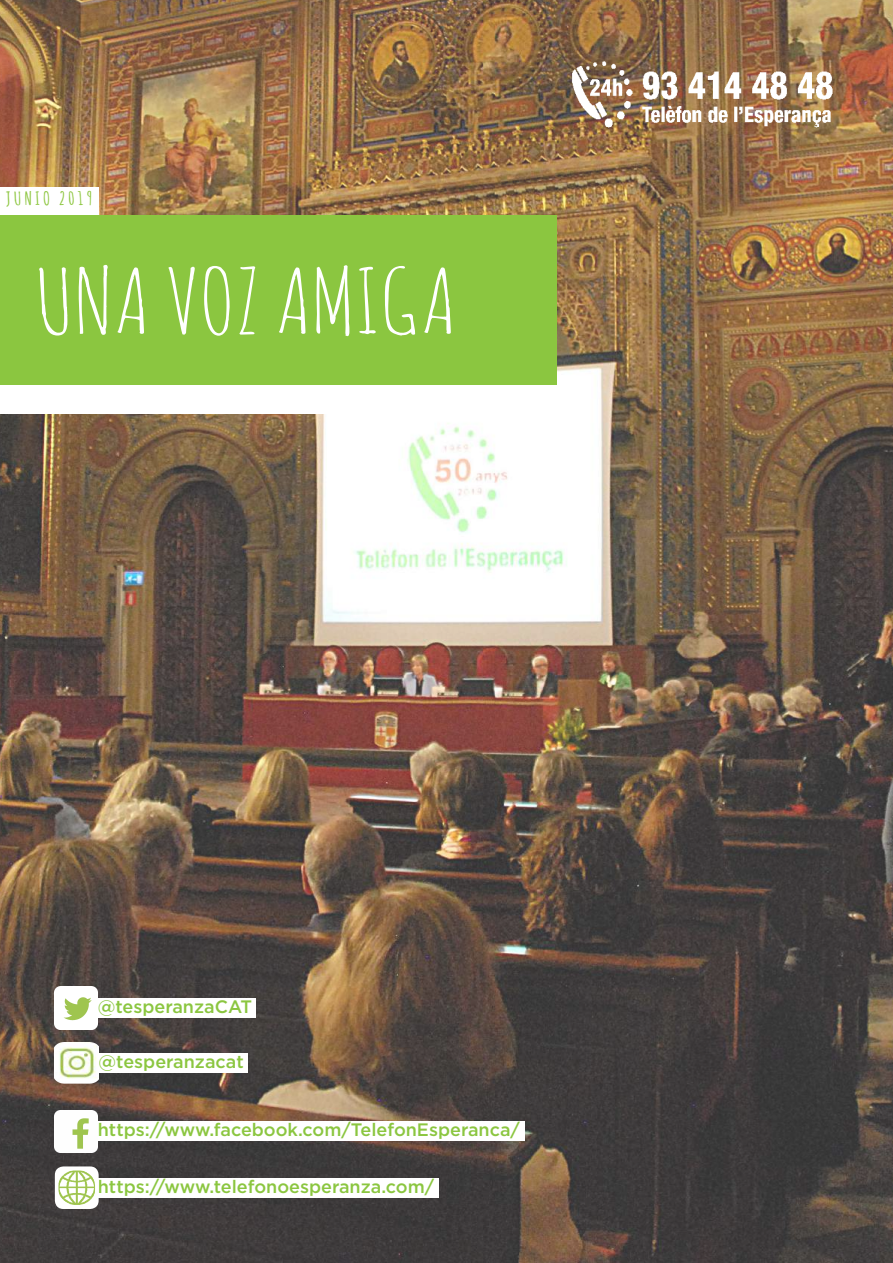
<style>
.page{position:relative;width:893px;height:1263px;background:#fff}
.page>*{position:absolute;margin:0;border:0;box-sizing:border-box;transform-origin:0 0}
.t1{font:88.5px "Amatic SC";color:#fff;scale:1.2 1}
.t2{font:500 18px "Gotham";color:#8bc640}
.t3{font:700 18px "Amatic SC";letter-spacing:.15em;color:#8dc640;scale:1.14 1}
</style>
<div class="page">
<img style="left:0;top:0;width:893px;height:1263px">
<div style="left:0;top:187px;width:99px;height:28px;background:#fff"></div>
<div style="left:0;top:215px;width:556px;height:170px;background:#8bc640"></div>
<div style="left:0;top:385px;width:556px;height:28px;background:#fff"></div>
<img style="left:54px;top:987px;width:44px;height:42px">
<div style="left:98px;top:998px;width:158px;height:19px;background:#fff"></div>
<img style="left:54px;top:1042px;width:45px;height:42px">
<div style="left:99px;top:1054px;width:149px;height:19px;background:#fff"></div>
<img style="left:54px;top:1110px;width:44px;height:42px">
<div style="left:98px;top:1122px;width:426px;height:19px;background:#fff"></div>
<div style="left:98px;top:1178px;width:341px;height:19px;background:#fff"></div>
<img style="left:566px;top:54px;width:273px;height:80px">
<div style="left:55px;top:1166px;width:44px;height:43px;background:#fff;border-radius:9px"></div>
<img style="left:58px;top:1170px;width:37px;height:35px">
<p class="t3" style="left:6px;top:186px;width:77px">JUNIO 2019</p>
<h1 class="t1" style="left:35px;top:244px;width:353px">UNA VOZ AMIGA</h1>
<p class="t2" style="left:98px;top:995px;width:156px">@tesperanzaCAT</p>
<p class="t2" style="left:99px;top:1050px;width:147px">@tesperanzacat</p>
<p class="t2" style="left:98px;top:1118px;width:424px">https://www.facebook.com/TelefonEsperanca/</p>
<p class="t2" style="left:98px;top:1174px;width:338px">https://www.telefonoesperanza.com/</p>
</div>
